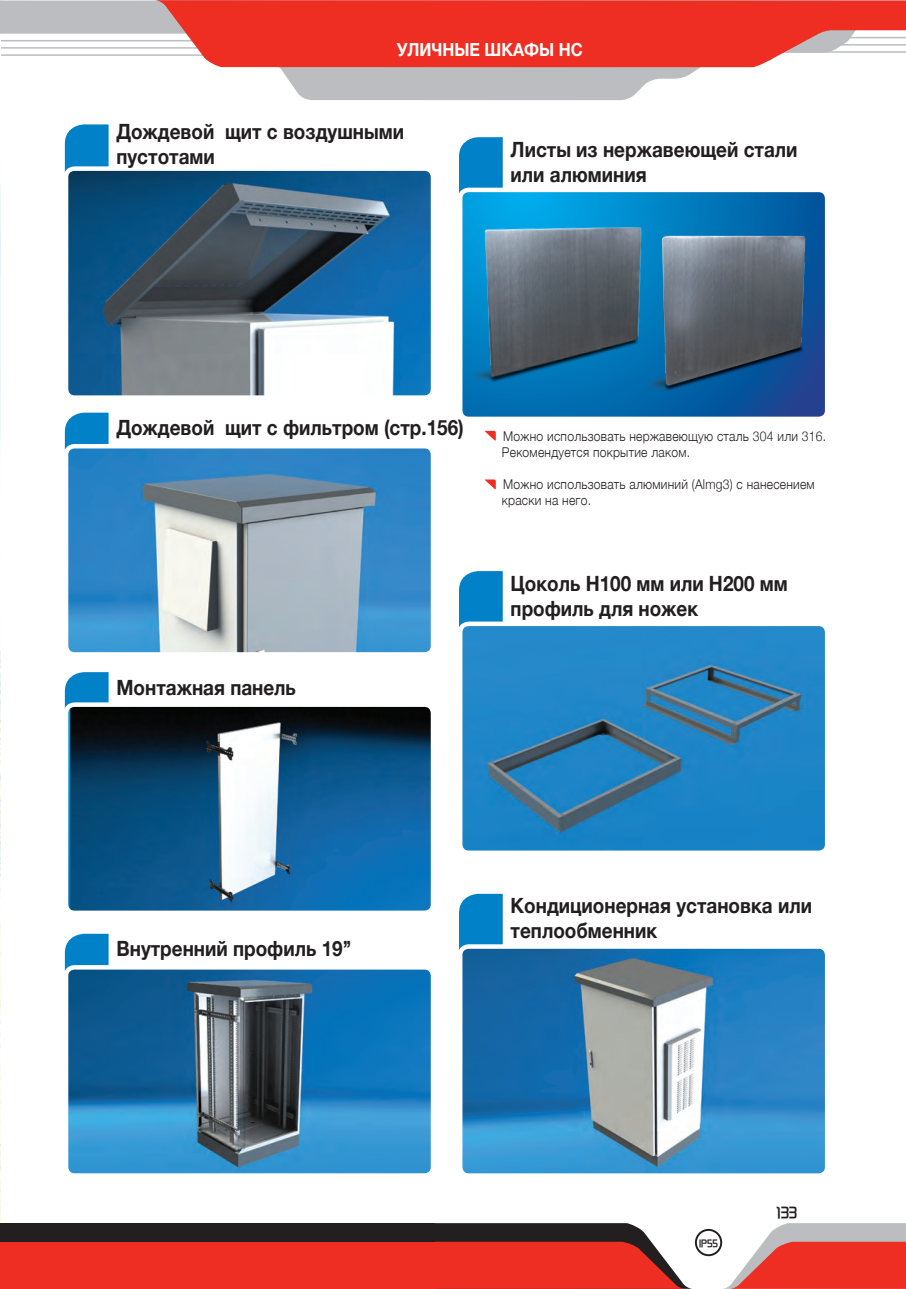
<style>
.page{position:relative;width:906px;height:1289px;background:#fff}
.page>*{position:absolute;margin:0;border:0;box-sizing:border-box;transform-origin:0 0}
.t1{font:700 21px/25.2px "Helvetica Neue";color:#231f20;scale:.9 1}
.t2{font:700 18px "Helvetica Neue";color:#fff;scale:.9 1}
.t3{font:300 13.5px/16.2px "Helvetica Neue";letter-spacing:.02em;color:#231f20;scale:.9 1}
.t4{font:700 13.5px "Zekton";color:#231f20}
.t5{font:700 8.85px "Zekton";color:#231f20}
</style>
<div class="page">
<svg style="left:222px;top:67px;width:513px;height:33px"></svg>
<hr style="left:0;top:54px;width:253px;height:2px;background:#bcbdc0">
<svg style="left:2px;top:1px;width:152px;height:48px;fill:#bcbdc0"></svg>
<svg style="left:154px;top:0;width:752px;height:67px;background:#ed463c"></svg>
<svg style="left:425px;top:1223px;width:481px;height:65px"></svg>
<img style="left:0;top:0;width:1px;height:1222px">
<svg style="left:0;top:1px;width:2px;height:55px"></svg>
<div style="left:0;top:1231px;width:425px;height:57px;background:#ee2e22"></div>
<div style="left:0;top:1222px;width:435px;height:19px;background:#231f20"></div>
<svg style="left:65px;top:124px;width:44px;height:46px;background:#0f88cb"></svg>
<svg style="left:65px;top:412px;width:44px;height:36px"></svg>
<svg style="left:65px;top:672px;width:44px;height:34px"></svg>
<svg style="left:65px;top:933px;width:44px;height:36px"></svg>
<svg style="left:459px;top:137px;width:44px;height:55px;background:#0c87ca"></svg>
<svg style="left:459px;top:571px;width:44px;height:54px;background:#0b86ca"></svg>
<img style="left:69px;top:171px;width:361px;height:224px">
<div style="left:64px;top:166px;width:371px;height:234px;border:4px solid #fff;border-radius:9px"></div>
<img style="left:69px;top:449px;width:361px;height:202px">
<div style="left:64px;top:444px;width:371px;height:212px;border:4px solid #fff;border-radius:9px"></div>
<img style="left:70px;top:707px;width:360px;height:203px">
<div style="left:64px;top:702px;width:371px;height:213px;border:4px solid #fff;border-radius:9px"></div>
<img style="left:69px;top:970px;width:361px;height:202px">
<div style="left:64px;top:965px;width:371px;height:212px;border:4px solid #fff;border-radius:9px"></div>
<svg style="left:463px;top:193px;width:361px;height:223px;background:#056cb1"></svg>
<div style="left:458px;top:188px;width:371px;height:233px;border:4px solid #fff;border-radius:9px"></div>
<img style="left:463px;top:626px;width:361px;height:224px">
<div style="left:458px;top:621px;width:371px;height:234px;border:4px solid #fff;border-radius:9px"></div>
<svg style="left:459px;top:893px;width:44px;height:55px;background:#0e88cb"></svg>
<img style="left:463px;top:949px;width:361px;height:223px">
<div style="left:458px;top:944px;width:371px;height:233px;border:4px solid #fff;border-radius:9px"></div>
<img style="left:647px;top:219px;width:163px;height:190px">
<img style="left:466px;top:204px;width:181px;height:190px">
<svg style="left:485px;top:431px;width:11px;height:10px"></svg>
<svg style="left:485px;top:479px;width:11px;height:10px"></svg>
<p class="t2" style="left:397px;top:35px;width:208px">УЛИЧНЫЕ ШКАФЫ HC</p>
<p class="t1" style="left:116px;top:119px;width:321px">Дождевой щит с воздушными пустотами</p>
<p class="t1" style="left:510px;top:138px;width:320px">Листы из нержавеющей стали или алюминия</p>
<p class="t1" style="left:116px;top:416px;width:387px">Дождевой щит с фильтром (стр.156)</p>
<p class="t1" style="left:116px;top:675px;width:201px">Монтажная панель</p>
<p class="t3" style="left:502px;top:426px;width:362px">Можно использовать нержавеющую сталь 304 или 316.<br>Рекомендуется покрытие лаком.</p>
<p class="t3" style="left:502px;top:475px;width:349px">Можно использовать алюминий (Almg3) с нанесением краски на него.</p>
<p class="t1" style="left:510px;top:571px;width:309px">Цоколь H100 мм или H200 мм профиль для ножек</p>
<p class="t1" style="left:116px;top:936px;width:262px">Внутренний профиль 19’’</p>
<p class="t1" style="left:510px;top:893px;width:336px">Кондиционерная установка или теплообменник</p>
<p class="t5" style="left:699px;top:1236px;width:21px">IP55</p>
<p class="t4" style="left:776px;top:1201px;width:23px">133</p>
</div>
